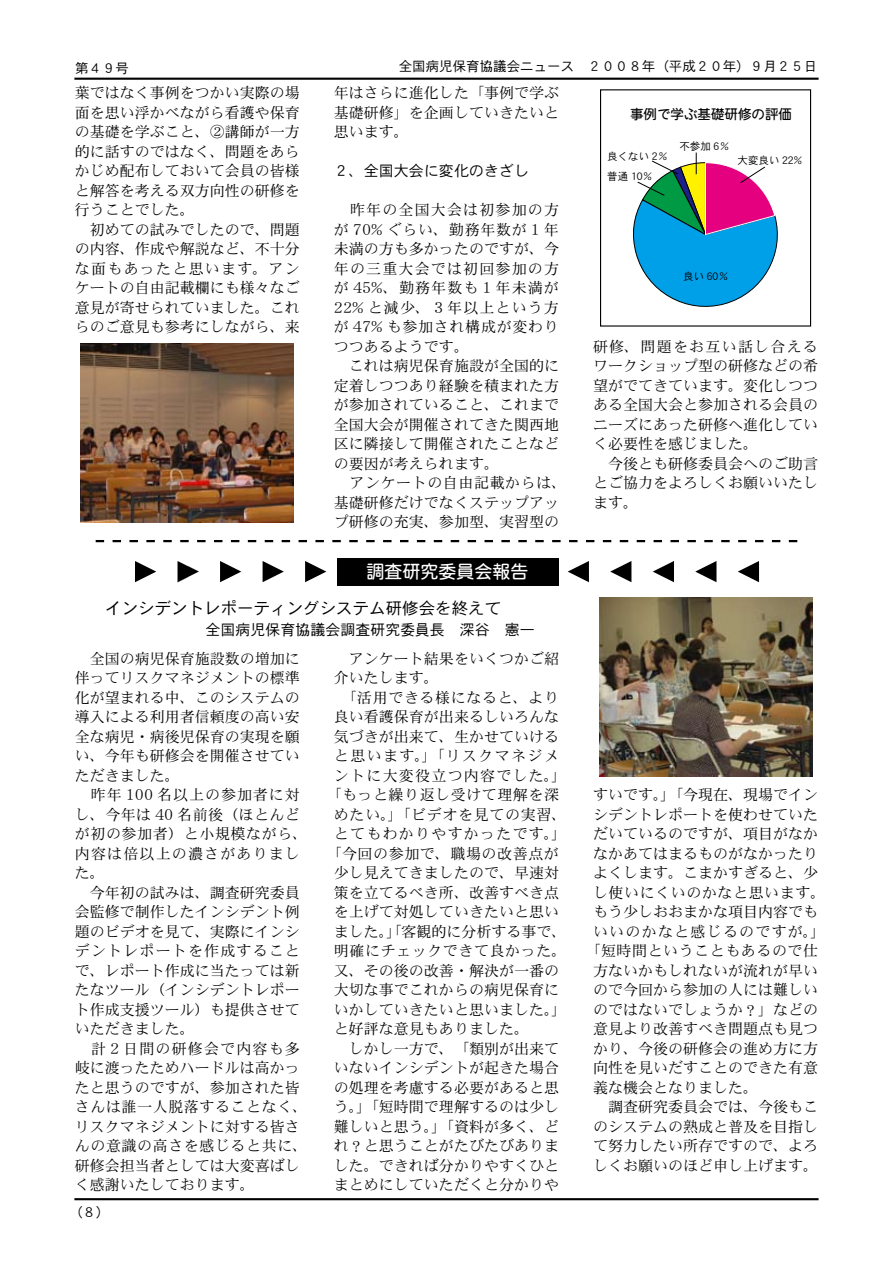
<style>
.page{position:relative;width:893px;height:1263px;background:#fff}
.page>*{position:absolute;margin:0;border:0;box-sizing:border-box;transform-origin:0 0}
.t1{font:18px "DFPHS Maru Gothic CID W4";color:#fff}
.t2{font:16.5px "DFPHS Gothic CID W3";color:#000}
.t3{font:15px/19.5px "DFPHS Mincho CID W3";color:#000}
.t4{font:15px "DFPHS Mincho CID W3";letter-spacing:.04em;color:#000}
.t5{font:15px "DFPHS Mincho CID W3";letter-spacing:.085em;color:#000}
.t6{font:15px "DFPHS Gothic CID W3";color:#000}
.t7{font:15px "DFPHS Mincho CID W3";letter-spacing:.035em;color:#000}
.t8{font:15px "DFPHS Mincho CID W3";letter-spacing:.045em;color:#000}
.t9{font:15px "DFPHS Mincho CID W3";letter-spacing:.09em;color:#000}
.t10{font:13.5px "DFPHS Gothic CID W3";color:#000}
.t11{font:13.5px "DFPHS Maru Gothic CID W4";color:#000}
.t12{font:10.5px "DFPHS Gothic CID W3";color:#000}
</style>
<div class="page">
<hr style="left:74px;top:78px;width:745px;height:2px;background:#000">
<hr style="left:74px;top:1198px;width:745px;height:2px;background:#000">
<div style="left:337px;top:558px;width:221px;height:27px;background:#000"></div>
<svg style="left:568px;top:561px;width:21px;height:21px"></svg>
<svg style="left:610px;top:561px;width:21px;height:21px"></svg>
<svg style="left:653px;top:561px;width:21px;height:21px"></svg>
<svg style="left:695px;top:561px;width:21px;height:21px"></svg>
<svg style="left:738px;top:561px;width:21px;height:21px"></svg>
<svg style="left:305px;top:561px;width:21px;height:21px"></svg>
<svg style="left:263px;top:561px;width:21px;height:21px"></svg>
<svg style="left:135px;top:561px;width:21px;height:21px"></svg>
<svg style="left:178px;top:561px;width:21px;height:21px"></svg>
<svg style="left:220px;top:561px;width:21px;height:21px"></svg>
<svg style="left:96px;top:540px;width:701px;height:2px"></svg>
<img style="left:81px;top:343px;width:212px;height:179px">
<div style="left:600px;top:89px;width:211px;height:238px;border:1px solid #000"></div>
<svg style="left:633px;top:153px;width:145px;height:154px"></svg>
<img style="left:600px;top:598px;width:212px;height:178px">
<p class="t10" style="left:75px;top:61px;width:55px">第４９号</p>
<p class="t10" style="left:399px;top:59px;width:420px">全国病児保育協議会ニュース　２００８年（平成２０年）９月２５日</p>
<p class="t3" style="left:75px;top:83px;width:226px">葉ではなく事例をつかい実際の場面を思い浮かべながら看護や保育の基礎を学ぶこと、②講師が一方的に話すのではなく、問題をあらかじめ配布しておいて会員の皆様と解答を考える双方向性の研修を行うことでした。<br>　初めての試みでしたので、問題の内容、作成や解説など、不十分な面もあったと思います。アンケートの自由記載欄にも様々なご意見が寄せられていました。これらのご意見も参考にしながら、来</p>
<p class="t3" style="left:334px;top:83px;width:227px;text-align:justify">年はさらに進化した「事例で学ぶ基礎研修」を企画していきたいと思います。</p>
<p class="t6" style="left:334px;top:162px;width:196px">２、全国大会に変化のきざし</p>
<p class="t3" style="left:334px;top:200px;width:234px">　昨年の全国大会は初参加の方が 70% ぐらい、勤務年数が 1 年未満の方も多かったのですが、今年の三重大会では初回参加の方が 45%、勤務年数も 1 年未満が<br>22% と減少、３年以上という方が 47% も参加され構成が変わりつつあるようです。<br>　これは病児保育施設が全国的に定着しつつあり経験を積まれた方が参加されていること、これまで全国大会が開催されてきた関西地区に隣接して開催されたことなどの要因が考えられます。<br>　アンケートの自由記載からは、基礎研修だけでなくステップアップ研修の充実、参加型、実習型の</p>
<p class="t1" style="left:367px;top:561px;width:163px">調査研究委員会報告</p>
<p class="t2" style="left:105px;top:599px;width:398px">インシデントレポーティングシステム研修会を終えて</p>
<p class="t6" style="left:206px;top:622px;width:331px">全国病児保育協議会調査研究委員長　深谷　憲一</p>
<p class="t3" style="left:75px;top:648px;width:234px">　全国の病児保育施設数の増加に伴ってリスクマネジメントの標準化が望まれる中、このシステムの導入による利用者信頼度の高い安全な病児・病後児保育の実現を願い、今年も研修会を開催させていただきました。<br>　昨年 100 名以上の参加者に対し、今年は 40 名前後（ほとんどが初の参加者）と小規模ながら、内容は倍以上の濃さがありました。<br>　今年初の試みは、調査研究委員会監修で制作したインシデント例題のビデオを見て、実際にインシデントレポートを作成することで、レポート作成に当たっては新たなツール（インシデントレポート作成支援ツール）も提供させていただきました。<br>　計 2 日間の研修会で内容も多岐に渡ったためハードルは高かったと思うのですが、参加された皆さんは誰一人脱落することなく、リスクマネジメントに対する皆さんの意識の高さを感じると共に、研修会担当者としては大変喜ばしく感謝いたしております。</p>
<p class="t3" style="left:334px;top:648px;width:227px">　アンケート結果をいくつかご紹</p>
<p class="t3" style="left:334px;top:668px;width:107px">介いたします。</p>
<p class="t4" style="left:334px;top:689px;width:227px">　「活用できる様になると、より</p>
<p class="t3" style="left:334px;top:707px;width:227px">良い看護保育が出来るしいろんな</p>
<p class="t3" style="left:334px;top:726px;width:227px">気づきが出来て、生かせていける</p>
<p class="t9" style="left:334px;top:748px;width:227px">と思います。」「リスクマネジメ</p>
<p class="t5" style="left:334px;top:767px;width:234px">ントに大変役立つ内容でした。」</p>
<p class="t7" style="left:326px;top:787px;width:234px">「もっと繰り返し受けて理解を深</p>
<p class="t8" style="left:334px;top:806px;width:234px">めたい。」「ビデオを見ての実習、</p>
<p class="t5" style="left:334px;top:826px;width:234px">とてもわかりやすかったです。」</p>
<p class="t4" style="left:326px;top:845px;width:234px">「今回の参加で、職場の改善点が</p>
<p class="t3" style="left:334px;top:863px;width:227px">少し見えてきましたので、早速対</p>
<p class="t3" style="left:334px;top:882px;width:227px">策を立てるべき所、改善すべき点</p>
<p class="t3" style="left:334px;top:902px;width:227px">を上げて対処していきたいと思い</p>
<p class="t3" style="left:334px;top:921px;width:234px">ました。」「客観的に分析する事で、</p>
<p class="t4" style="left:334px;top:943px;width:234px">明確にチェックできて良かった。</p>
<p class="t3" style="left:334px;top:960px;width:227px">又、その後の改善・解決が一番の</p>
<p class="t3" style="left:334px;top:980px;width:227px">大切な事でこれからの病児保育に</p>
<p class="t3" style="left:334px;top:999px;width:234px">いかしていきたいと思いました。」</p>
<p class="t3" style="left:334px;top:1019px;width:196px">と好評な意見もありました。</p>
<p class="t3" style="left:334px;top:1038px;width:227px">　しかし一方で、　「類別が出来て</p>
<p class="t3" style="left:334px;top:1058px;width:227px">いないインシデントが起きた場合</p>
<p class="t3" style="left:334px;top:1077px;width:227px">の処理を考慮する必要があると思</p>
<p class="t3" style="left:334px;top:1097px;width:227px">う。」「短時間で理解するのは少し</p>
<p class="t3" style="left:334px;top:1116px;width:227px">難しいと思う。」「資料が多く、ど</p>
<p class="t3" style="left:334px;top:1136px;width:227px">れ？と思うことがたびたびありま</p>
<p class="t3" style="left:334px;top:1155px;width:227px">した。できれば分かりやすくひと</p>
<p class="t3" style="left:334px;top:1175px;width:227px">まとめにしていただくと分かりや</p>
<p class="t10" style="left:69px;top:1205px;width:42px">（８）</p>
<p class="t11" style="left:630px;top:107px;width:163px">事例で学ぶ基礎研修の評価</p>
<p class="t12" style="left:679px;top:140px;width:52px">不参加 6％</p>
<p class="t12" style="left:607px;top:150px;width:62px">良くない 2％</p>
<p class="t12" style="left:737px;top:155px;width:66px">大変良い 22%</p>
<p class="t12" style="left:607px;top:170px;width:47px">普通 10％</p>
<p class="t12" style="left:683px;top:270px;width:47px">良い 60％</p>
<p class="t3" style="left:593px;top:336px;width:227px">研修、問題をお互い話し合えるワークショップ型の研修などの希望がでてきています。変化しつつある全国大会と参加される会員のニーズにあった研修へ進化していく必要性を感じました。<br>　今後とも研修委員会へのご助言とご協力をよろしくお願いいたします。</p>
<p class="t3" style="left:593px;top:785px;width:227px">すいです。」「今現在、現場でイン</p>
<p class="t3" style="left:593px;top:804px;width:227px">シデントレポートを使わせていた</p>
<p class="t3" style="left:593px;top:824px;width:227px">だいているのですが、項目がなか</p>
<p class="t3" style="left:593px;top:843px;width:227px">なかあてはまるものがなかったり</p>
<p class="t3" style="left:593px;top:863px;width:227px">よくします。こまかすぎると、少</p>
<p class="t4" style="left:593px;top:884px;width:234px">し使いにくいのかなと思います。</p>
<p class="t3" style="left:593px;top:902px;width:227px">もう少しおおまかな項目内容でも</p>
<p class="t5" style="left:593px;top:923px;width:234px">いいのかなと感じるのですが。」</p>
<p class="t7" style="left:585px;top:943px;width:234px">「短時間ということもあるので仕</p>
<p class="t3" style="left:593px;top:960px;width:227px">方ないかもしれないが流れが早い</p>
<p class="t3" style="left:593px;top:980px;width:227px">ので今回から参加の人には難しい</p>
<p class="t3" style="left:593px;top:999px;width:227px">のではないでしょうか？」などの</p>
<p class="t3" style="left:593px;top:1019px;width:227px">意見より改善すべき問題点も見つ</p>
<p class="t3" style="left:593px;top:1038px;width:227px">かり、今後の研修会の進め方に方</p>
<p class="t3" style="left:593px;top:1058px;width:227px">向性を見いだすことのできた有意</p>
<p class="t3" style="left:593px;top:1077px;width:166px">義な機会となりました。</p>
<p class="t3" style="left:593px;top:1097px;width:227px">　調査研究委員会では、今後もこ</p>
<p class="t3" style="left:593px;top:1116px;width:227px">のシステムの熟成と普及を目指し</p>
<p class="t3" style="left:593px;top:1136px;width:227px">て努力したい所存ですので、よろ</p>
<p class="t3" style="left:593px;top:1155px;width:227px">しくお願いのほど申し上げます。</p>
</div>
